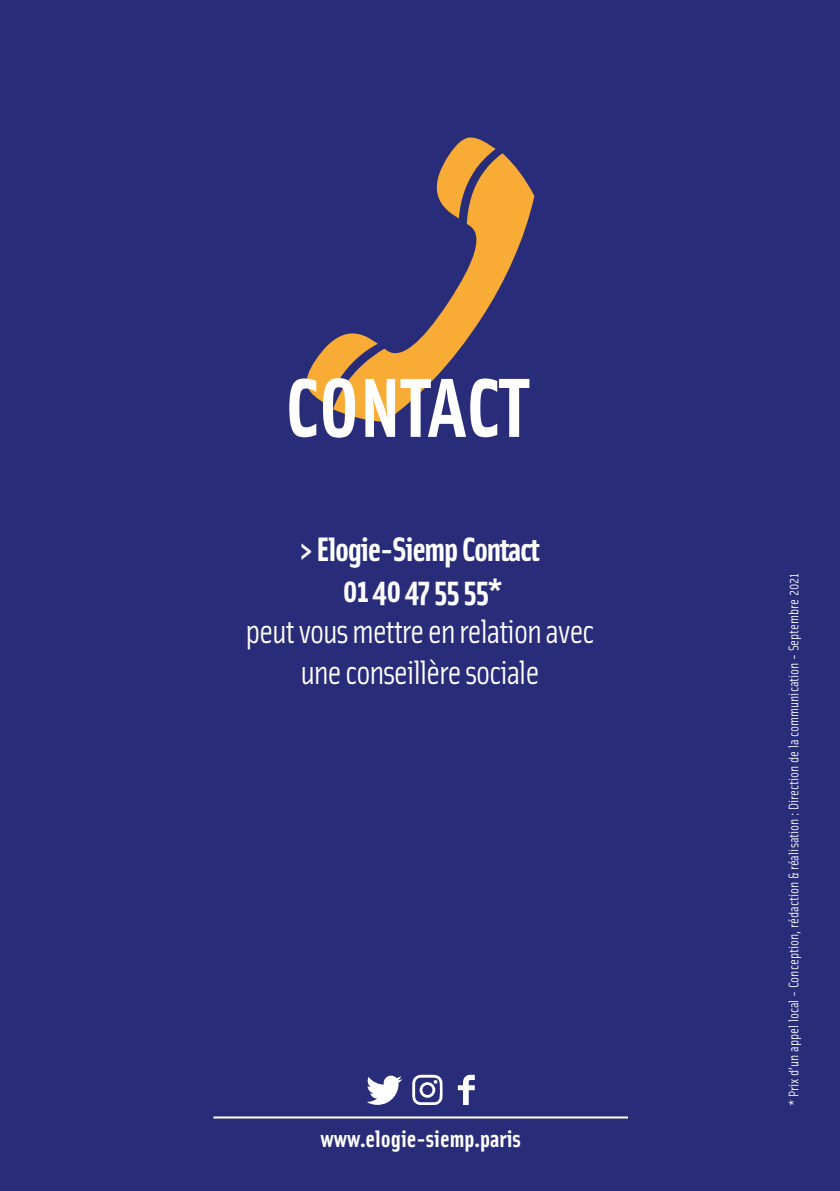
<style>
.page{position:relative;width:840px;height:1191px;background:#fff}
.page>*{position:absolute;margin:0;border:0;box-sizing:border-box;transform-origin:0 0}
.t1{font:700 84px "Solex";color:#fff}
.t2{font:34px/40.8px "Solex";letter-spacing:-.04em;color:#fff;text-align:center}
.t3{font:700 34px/40.8px "Solex";letter-spacing:-.04em;color:#fff;text-align:center}
.t4{font:700 24px "Solex";color:#fff}
.t5{font:14px "Solex";color:#fff}
</style>
<div class="page">
<div style="left:0;top:0;width:839px;height:1191px;background:#282c79"></div>
<hr style="left:213px;top:1116px;width:414px;height:2px;background:#fff">
<svg style="left:367px;top:1075px;width:35px;height:30px"></svg>
<svg style="left:412px;top:1074px;width:30px;height:31px"></svg>
<svg style="left:457px;top:1074px;width:17px;height:31px"></svg>
<svg style="left:306px;top:137px;width:228px;height:285px"></svg>
<h1 class="t1" style="left:285px;top:353px;width:245px">CONTACT</h1>
<h2 class="t3" style="left:300px;top:527px;width:241px">&gt; Elogie-Siemp Contact<br>01 40 47 55 55*</h2>
<h2 class="t2" style="left:245px;top:609px;width:350px">peut vous mettre en relation avec une conseillère sociale</h2>
<h3 class="t4" style="left:320px;top:1122px;width:202px">www.elogie-siemp.paris</h3>
<p class="t5" style="left:784px;top:1106px;width:534px;rotate:-90deg">* Prix d’un appel local - Conception, rédaction &amp; réalisation : Direction de la communication - Septembre 2021</p>
</div>
